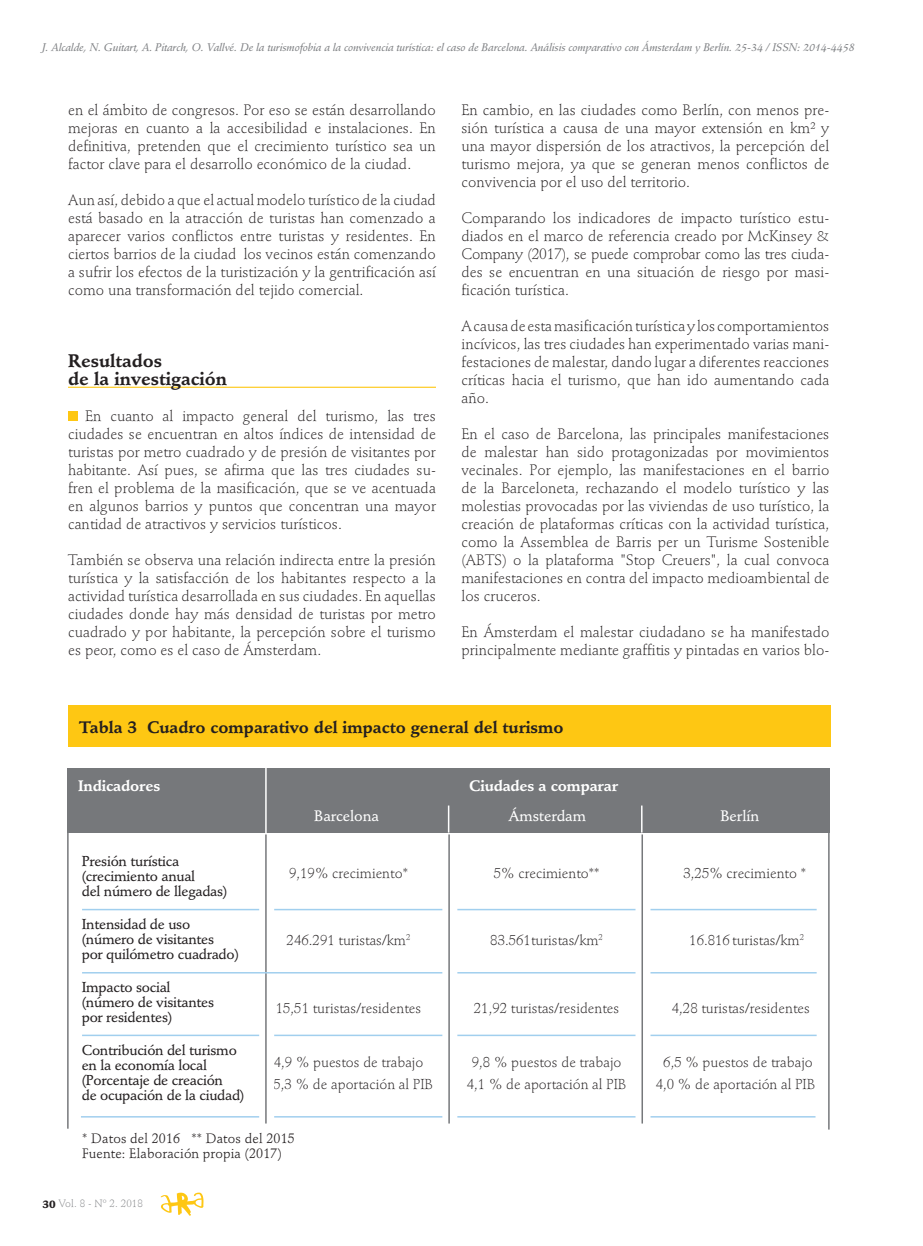
<style>
.page{position:relative;width:923px;height:1246px;background:#fff}
.page>*{position:absolute;margin:0;border:0;box-sizing:border-box;transform-origin:0 0}
.t1{font:700 18px/18px "Stempel Schneidler";color:#231f20}
.t2{font:700 16.5px "Stempel Schneidler";color:#231f20}
.t3{font:300 15px/18px "Stempel Schneidler";color:#231f20;text-align:justify}
.t4{font:700 15px "Stempel Schneidler";letter-spacing:-.01em;color:#fff}
.t5{font:500 15px "Stempel Schneidler";letter-spacing:-.01em;color:#fff}
.t6{font:300 14.25px "Stempel Schneidler";color:#231f20}
.t7{font:500 14.25px/15px "Stempel Schneidler";letter-spacing:-.02em;color:#231f20}
.t8{font:13.5px/15px "Stempel Schneidler";letter-spacing:.01em;color:#231f20}
.t9{font:italic 10.95px "Stempel Schneidler Med";letter-spacing:-.01em;color:#808285}
.t10{font:300 10.5px "Stempel Schneidler";letter-spacing:.01em;color:#808285}
.s1{font-weight:900;color:#231f20}
</style>
<div class="page">
<svg style="left:161px;top:1192px;width:42px;height:24px"></svg>
<hr style="left:68px;top:387px;width:368px;height:1px;background:#fec713">
<div style="left:68px;top:411px;width:10px;height:10px;background:#fec713"></div>
<div style="left:68px;top:705px;width:763px;height:41px;background:#fec713"></div>
<hr style="left:828px;top:774px;width:1px;height:355px;background:#76787b">
<div style="left:67px;top:768px;width:762px;height:64px;background:#76787b"></div>
<hr style="left:67px;top:776px;width:2px;height:353px;background:#76787b">
<hr style="left:82px;top:1034px;width:734px;height:2px;background:#a1cfee">
<hr style="left:82px;top:909px;width:734px;height:1px;background:#a1cfee">
<hr style="left:81px;top:1116px;width:734px;height:1px;background:#a1cfee">
<svg style="left:448px;top:805px;width:1px;height:27px"></svg>
<hr style="left:265px;top:767px;width:2px;height:72px;background:#fff">
<div style="left:259px;top:835px;width:15px;height:294px;background:#fff"></div>
<hr style="left:265px;top:834px;width:2px;height:289px;background:#76787b">
<hr style="left:82px;top:972px;width:734px;height:1px;background:#a1cfee">
<div style="left:442px;top:835px;width:15px;height:294px;background:#fff"></div>
<hr style="left:448px;top:834px;width:2px;height:289px;background:#76787b">
<svg style="left:641px;top:805px;width:1px;height:27px"></svg>
<div style="left:635px;top:835px;width:15px;height:294px;background:#fff"></div>
<hr style="left:641px;top:834px;width:2px;height:289px;background:#76787b">
<p class="t9" style="left:42px;top:41px;width:814px">J. Alcalde, N. Guitart, A. Pitarch, O. Vallvé. De la turismofobia a la convivencia turística: el caso de Barcelona. Análisis comparativo con Ámsterdam y Berlín. 25-34 / ISSN: 2014-4458</p>
<p class="t3" style="left:68px;top:101px;width:369px">en el ámbito de congresos. Por eso se están desarrollando mejoras en cuanto a la accesibilidad e instalaciones. En definitiva, pretenden que el crecimiento turístico sea un factor clave para el desarrollo económico de la ciudad.</p>
<p class="t3" style="left:68px;top:191px;width:369px">Aun así, debido a que el actual modelo turístico de la ciudad está basado en la atracción de turistas han comenzado a aparecer varios conflictos entre turistas y residentes. En ciertos barrios de la ciudad los vecinos están comenzando a sufrir los efectos de la turistización y la gentrificación así como una transformación del tejido comercial.</p>
<p class="t1" style="left:68px;top:351px;width:160px">Resultados<br>de la investigación</p>
<p class="t3" style="left:68px;top:407px;width:369px;text-indent:17px">En cuanto al impacto general del turismo, las tres ciudades se encuentran en altos índices de intensidad de turistas por metro cuadrado y de presión de visitantes por habitante. Así pues, se afirma que las tres ciudades su&shy;fren el problema de la masificación, que se ve acentuada en algunos barrios y puntos que concentran una mayor cantidad de atractivos y servicios turísticos.</p>
<p class="t3" style="left:68px;top:551px;width:369px">También se observa una relación indirecta entre la presión turística y la satisfacción de los habitantes respecto a la actividad turística desarrollada en sus ciudades. En aquellas ciudades donde hay más densidad de turistas por metro cuadrado y por habitante, la percepción sobre el turismo es peor, como es el caso de Ámsterdam.</p>
<p class="t3" style="left:461px;top:101px;width:369px">En cambio, en las ciudades como Berlín, con menos pre&shy;sión turística a causa de una mayor extensión en km² y una mayor dispersión de los atractivos, la percepción del turismo mejora, ya que se generan menos conflictos de convivencia por el uso del territorio.</p>
<p class="t3" style="left:461px;top:209px;width:369px">Comparando los indicadores de impacto turístico estu&shy;diados en el marco de referencia creado por McKinsey &amp; Company (2017), se puede comprobar como las tres ciuda&shy;des se encuentran en una situación de riesgo por masi&shy;ficación turística.</p>
<p class="t3" style="left:461px;top:317px;width:369px">A causa de esta masificación turística y los comportamientos incívicos, las tres ciudades han experimentado varias mani&shy;festaciones de malestar, dando lugar a diferentes reacciones críticas hacia el turismo, que han ido aumentando cada año.</p>
<p class="t3" style="left:461px;top:425px;width:369px">En el caso de Barcelona, las principales manifestaciones de malestar han sido protagonizadas por movimientos vecinales. Por ejemplo, las manifestaciones en el barrio de la Barceloneta, rechazando el modelo turístico y las molestias provocadas por las viviendas de uso turístico, la creación de plataformas críticas con la actividad turística, como la Assemblea de Barris per un Turisme Sostenible (ABTS) o la plataforma "Stop Creuers", la cual convoca manifestaciones en contra del impacto medioambiental de los cruceros.</p>
<p class="t3" style="left:461px;top:623px;width:369px">En Ámsterdam el malestar ciudadano se ha manifestado principalmente mediante graffitis y pintadas en varios blo-</p>
<p class="t2" style="left:79px;top:717px;width:486px">Tabla 3 Cuadro comparativo del impacto general del turismo</p>
<p class="t4" style="left:78px;top:776px;width:84px">Indicadores</p>
<p class="t4" style="left:469px;top:776px;width:150px">Ciudades a comparar</p>
<p class="t5" style="left:314px;top:806px;width:66px">Barcelona</p>
<p class="t5" style="left:508px;top:806px;width:79px">Ámsterdam</p>
<p class="t5" style="left:720px;top:806px;width:40px">Berlín</p>
<p class="t7" style="left:82px;top:854px;width:147px">Presión turística (crecimiento anual<br>del número de llegadas)</p>
<p class="t7" style="left:82px;top:917px;width:159px">Intensidad de uso (número de visitantes<br>por quilómetro cuadrado)</p>
<p class="t7" style="left:82px;top:980px;width:134px">Impacto social (número de visitantes por residentes)</p>
<p class="t7" style="left:82px;top:1043px;width:164px">Contribución del turismo en la economía local (Porcentaje de creación<br>de ocupación de la ciudad)</p>
<p class="t6" style="left:289px;top:864px;width:120px">9,19% crecimiento*</p>
<p class="t6" style="left:494px;top:864px;width:107px">5% crecimiento**</p>
<p class="t6" style="left:683px;top:864px;width:124px">3,25% crecimiento *</p>
<p class="t6" style="left:287px;top:932px;width:125px">246.291 turistas/km<sup>2</sup></p>
<p class="t6" style="left:490px;top:932px;width:114px">83.561turistas/km<sup>2</sup></p>
<p class="t6" style="left:689px;top:932px;width:116px">16.816 turistas/km<sup>2</sup></p>
<p class="t6" style="left:276px;top:999px;width:147px">15,51 turistas/residentes</p>
<p class="t6" style="left:474px;top:999px;width:147px">21,92 turistas/residentes</p>
<p class="t6" style="left:672px;top:999px;width:140px">4,28 turistas/residentes</p>
<p class="t6" style="left:274px;top:1053px;width:151px">4,9 % puestos de trabajo</p>
<p class="t6" style="left:472px;top:1053px;width:151px">9,8 % puestos de trabajo</p>
<p class="t6" style="left:663px;top:1053px;width:151px">6,5 % puestos de trabajo</p>
<p class="t6" style="left:273px;top:1076px;width:161px">5,3 % de aportación al PIB</p>
<p class="t6" style="left:467px;top:1076px;width:161px">4,1 % de aportación al PIB</p>
<p class="t6" style="left:656px;top:1076px;width:161px">4,0 % de aportación al PIB</p>
<p class="t8" style="left:82px;top:1131px;width:214px">* Datos del 2016 ** Datos del 2015<br>Fuente: Elaboración propia (2017)</p>
<p class="t10" style="left:42px;top:1198px;width:102px"><span class="s1">30</span> Vol. 8 - Nº 2. 2018</p>
</div>
